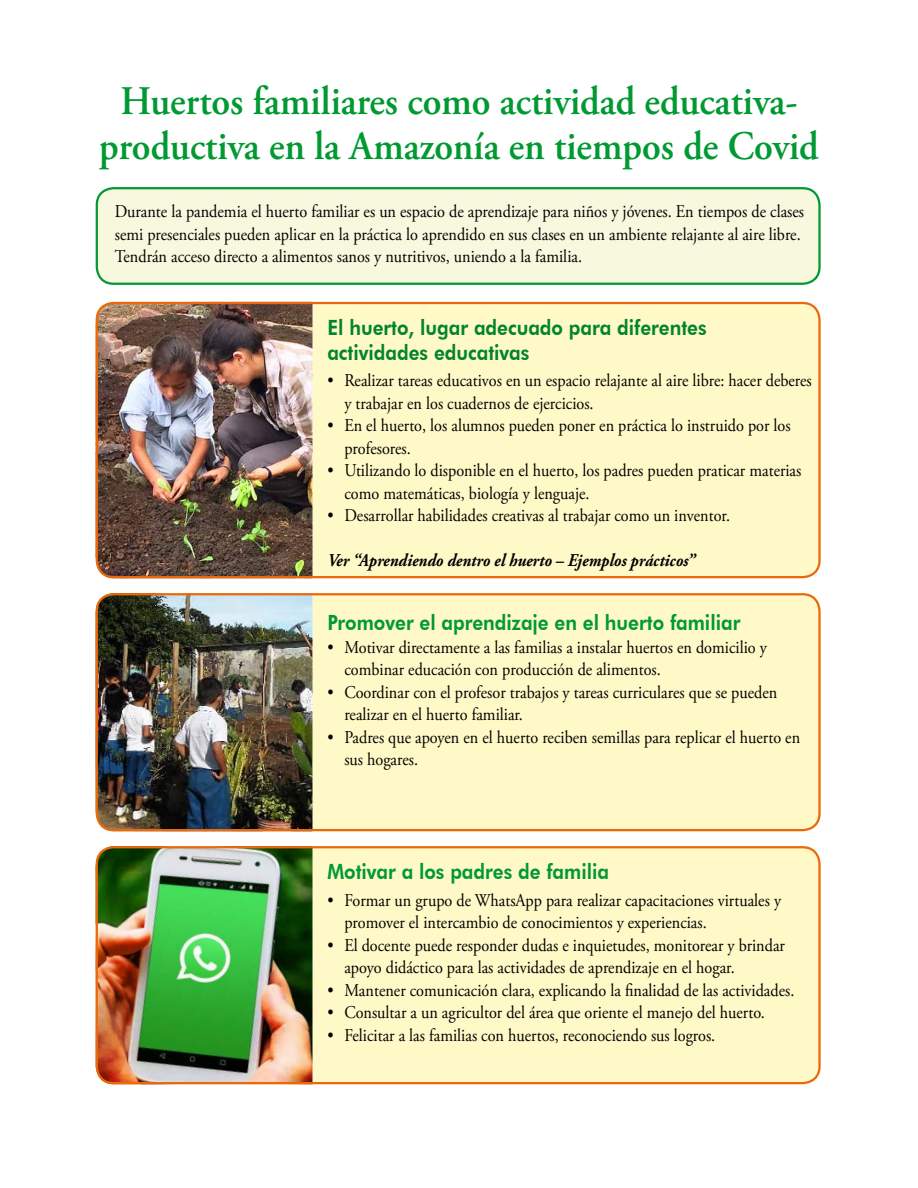
<style>
.page{position:relative;width:918px;height:1188px;background:#fff}
.page>*{position:absolute;margin:0;border:0;box-sizing:border-box;transform-origin:0 0}
.t1{font:600 40.5px/45px "Adobe Garamond Pro";color:#009932;text-align:center;scale:.94 1}
.t2{font:800 21px "Futura BT";color:#009932;scale:.9 1}
.t3{font:800 21px/25.2px "Futura BT";color:#00842d;scale:.9 1}
.t4{font:18px/22.5px "Adobe Garamond Pro";color:#000;scale:.9 1}
.t5{font:italic 700 18px "Adobe Garamond Pro";color:#000;scale:.9 1}
</style>
<div class="page">
<div style="left:96px;top:593px;width:725px;height:238px;background:#fff9c7;border-radius:18px"></div>
<div style="left:96px;top:302px;width:725px;height:276px;background:#fff9c7;border-radius:18px"></div>
<img style="left:96px;top:593px;width:217px;height:238px">
<img style="left:96px;top:302px;width:217px;height:276px">
<div style="left:96px;top:302px;width:725px;height:276px;border:2px solid #eb690b;border-radius:17px"></div>
<div style="left:96px;top:593px;width:725px;height:238px;border:2px solid #eb690b;border-radius:17px"></div>
<div style="left:97px;top:188px;width:723px;height:96px;background:#f7f8de;border-radius:17px"></div>
<div style="left:96px;top:187px;width:725px;height:98px;border:2px solid #009932;border-radius:17px"></div>
<div style="left:96px;top:846px;width:725px;height:238px;background:#fff9c7;border-radius:18px"></div>
<img style="left:96px;top:846px;width:217px;height:238px">
<div style="left:96px;top:846px;width:725px;height:238px;border:2px solid #eb690b;border-radius:17px"></div>
<h1 class="t1" style="left:99px;top:80px;width:767px">Huertos familiares como actividad educativa&shy;productiva en la Amazonía en tiempos de Covid</h1>
<p class="t4" style="left:115px;top:201px;width:767px">Durante la pandemia el huerto familiar es un espacio de aprendizaje para niños y jóvenes. En tiempos de clases semi presenciales pueden aplicar en la práctica lo aprendido en sus clases en un ambiente relajante al aire libre.<br>Tendrán acceso directo a alimentos sanos y nutritivos, uniendo a la familia.</p>
<p class="t3" style="left:327px;top:315px;width:423px">El huerto, lugar adecuado para diferentes actividades educativas</p>
<p class="t4" style="left:344px;top:370px;width:521px;text-indent:-17px">• Realizar tareas educativos en un espacio relajante al aire libre: hacer deberes y trabajar en los cuadernos de ejercicios.</p>
<p class="t4" style="left:344px;top:415px;width:497px;text-indent:-17px">• En el huerto, los alumnos pueden poner en práctica lo instruido por los profesores.</p>
<p class="t4" style="left:344px;top:460px;width:509px;text-indent:-17px">• Utilizando lo disponible en el huerto, los padres pueden praticar materias como matemáticas, biología y lenguaje.</p>
<p class="t4" style="left:327px;top:505px;width:449px">• Desarrollar habilidades creativas al trabajar como un inventor.</p>
<p class="t5" style="left:327px;top:550px;width:410px">Ver “Aprendiendo dentro el huerto – Ejemplos prácticos”</p>
<p class="t2" style="left:327px;top:610px;width:460px">Promover el aprendizaje en el huerto familiar</p>
<p class="t4" style="left:344px;top:637px;width:471px;text-indent:-17px">• Motivar directamente a las familias a instalar huertos en domicilio y combinar educación con producción de alimentos.</p>
<p class="t4" style="left:344px;top:682px;width:482px;text-indent:-17px">• Coordinar con el profesor trabajos y tareas curriculares que se pueden realizar en el huerto familiar.</p>
<p class="t4" style="left:344px;top:727px;width:508px;text-indent:-17px">• Padres que apoyen en el huerto reciben semillas para replicar el huerto en sus hogares.</p>
<p class="t2" style="left:327px;top:859px;width:314px">Motivar a los padres de familia</p>
<p class="t4" style="left:344px;top:890px;width:487px;text-indent:-17px">• Formar un grupo de WhatsApp para realizar capacitaciones virtuales y promover el intercambio de conocimientos y experiencias.</p>
<p class="t4" style="left:344px;top:935px;width:491px;text-indent:-17px">• El docente puede responder dudas e inquietudes, monitorear y brindar apoyo didáctico para las actividades de aprendizaje en el hogar.</p>
<p class="t4" style="left:327px;top:980px;width:520px">• Mantener comunicación clara, explicando la finalidad de las actividades.</p>
<p class="t4" style="left:327px;top:1002px;width:488px">• Consultar a un agricultor del área que oriente el manejo del huerto.</p>
<p class="t4" style="left:327px;top:1025px;width:433px">• Felicitar a las familias con huertos, reconociendo sus logros.</p>
</div>
